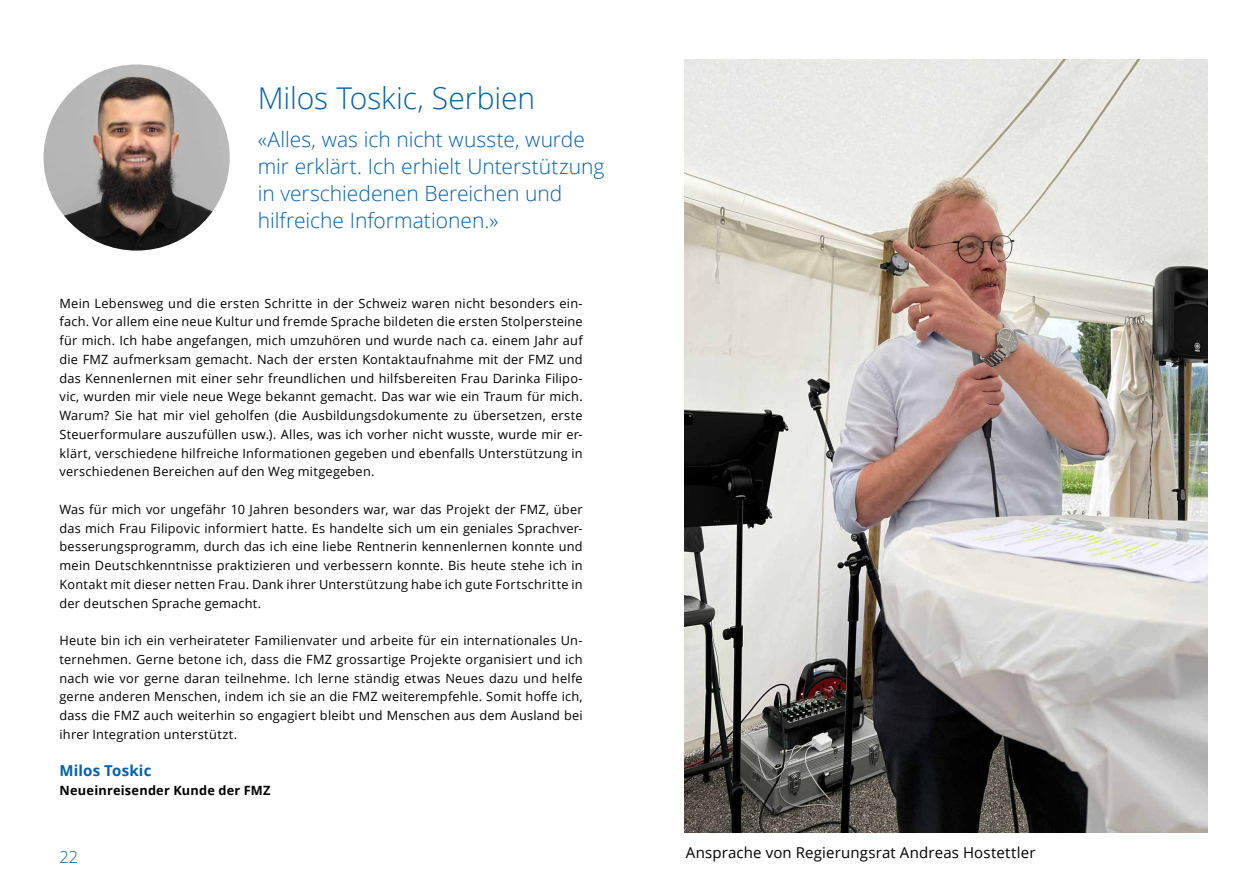
<style>
.page{position:relative;width:1259px;height:893px;background:#fff}
.page>*{position:absolute;margin:0;border:0;box-sizing:border-box;transform-origin:0 0}
.t1{font:300 30px "Open Sans";letter-spacing:-.005em;color:#0062ac}
.t2{font:300 21px/27px "Open Sans";color:#0062ac}
.t3{font:300 16.5px "Open Sans";color:#0062ac}
.t4{font:15px "Open Sans";letter-spacing:.01em;color:#000}
.t5{font:700 15px "Open Sans";letter-spacing:.01em;color:#0062ac}
.t6{font:12.75px/18.8px "Open Sans";letter-spacing:.02em;color:#000;text-align:justify}
.t7{font:700 12.75px "Open Sans";letter-spacing:.02em;color:#000}
</style>
<div class="page">
<img style="left:44px;top:65px;width:186px;height:186px;border-radius:93px">
<img style="left:685px;top:60px;width:523px;height:773px">
<h1 class="t1" style="left:258px;top:78px;width:279px">Milos Toskic, Serbien</h1>
<h2 class="t2" style="left:258px;top:125px;width:348px">«Alles, was ich nicht wusste, wurde mir erklärt. Ich erhielt Unterstützung in verschiedenen Bereichen und hilfreiche Informationen.»</h2>
<p class="t6" style="left:60px;top:293px;width:525px">Mein Lebensweg und die ersten Schritte in der Schweiz waren nicht besonders ein&shy;fach. Vor allem eine neue Kultur und fremde Sprache bildeten die ersten Stolpersteine für mich. Ich habe angefangen, mich umzuhören und wurde nach ca. einem Jahr auf die FMZ aufmerksam gemacht. Nach der ersten Kontaktaufnahme mit der FMZ und das Kennenlernen mit einer sehr freundlichen und hilfsbereiten Frau Darinka Filipo&shy;vic, wurden mir viele neue Wege bekannt gemacht. Das war wie ein Traum für mich.<br>Warum? Sie hat mir viel geholfen (die Ausbildungsdokumente zu übersetzen, erste Steuerformulare auszufüllen usw.). Alles, was ich vorher nicht wusste, wurde mir er&shy;klärt, verschiedene hilfreiche Informationen gegeben und ebenfalls Unterstützung in verschiedenen Bereichen auf den Weg mitgegeben.</p>
<p class="t6" style="left:60px;top:499px;width:525px">Was für mich vor ungefähr 10 Jahren besonders war, war das Projekt der FMZ, über das mich Frau Filipovic informiert hatte. Es handelte sich um ein geniales Sprachver&shy;besserungsprogramm, durch das ich eine liebe Rentnerin kennenlernen konnte und mein Deutschkenntnisse praktizieren und verbessern konnte. Bis heute stehe ich in Kontakt mit dieser netten Frau. Dank ihrer Unterstützung habe ich gute Fortschritte in der deutschen Sprache gemacht.</p>
<p class="t6" style="left:60px;top:631px;width:525px">Heute bin ich ein verheirateter Familienvater und arbeite für ein internationales Un&shy;ternehmen. Gerne betone ich, dass die FMZ grossartige Projekte organisiert und ich nach wie vor gerne daran teilnehme. Ich lerne ständig etwas Neues dazu und helfe gerne anderen Menschen, indem ich sie an die FMZ weiterempfehle. Somit hoffe ich, dass die FMZ auch weiterhin so engagiert bleibt und Menschen aus dem Ausland bei ihrer Integration unterstützt.</p>
<p class="t5" style="left:60px;top:760px;width:93px">Milos Toskic</p>
<p class="t7" style="left:60px;top:781px;width:213px">Neueinreisender Kunde der FMZ</p>
<p class="t3" style="left:60px;top:846px;width:20px">22</p>
<p class="t4" style="left:686px;top:843px;width:351px">Ansprache von Regierungsrat Andreas Hostettler</p>
</div>
